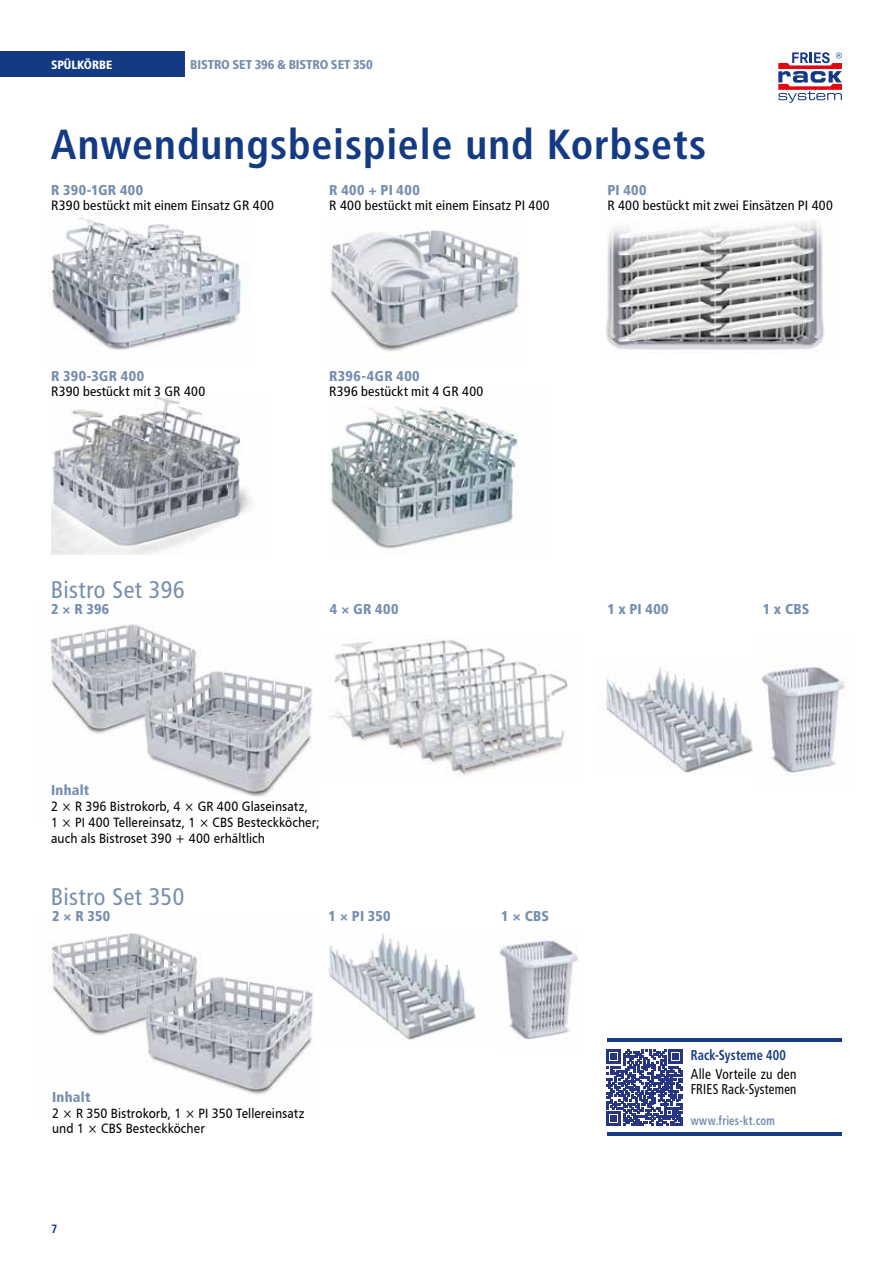
<style>
.page{position:relative;width:893px;height:1263px;background:#fff}
.page>*{position:absolute;margin:0;border:0;box-sizing:border-box;transform-origin:0 0}
.t1{font:700 condensed 42px "Frutiger LT Pro";letter-spacing:.02em;color:#143a84}
.t2{font:condensed 24px "Frutiger LT Pro";letter-spacing:.02em;color:#778eae}
.t3{font:900 condensed 14.25px "Frutiger LT Pro";letter-spacing:.02em;color:#778eae}
.t4{font:condensed 14.25px/15px "Frutiger LT Pro";letter-spacing:.02em;color:#000;scale:.93 1}
.t5{font:700 condensed 14.25px "Frutiger LT Pro";letter-spacing:.015em;color:#143a84;scale:.87 1}
.t6{font:13.5px/15.8px "Frutiger 55 Roman";letter-spacing:.01em;color:#000;scale:.9 1}
.t7{font:condensed 13.5px "Frutiger LT Pro";letter-spacing:.01em;color:#000;scale:1.05 1}
.t8{font:900 condensed 12.75px "Frutiger LT Pro";letter-spacing:-.01em;color:#778eae}
.t9{font:700 condensed 12.75px "Frutiger LT Pro";letter-spacing:.02em;color:#778eae;scale:.85 1}
.t10{font:900 condensed 12px "Frutiger LT Pro";letter-spacing:-.01em;color:#fff}
.t11{font:700 condensed 12px "Frutiger LT Pro";color:#143a84}
</style>
<div class="page">
<svg style="left:778px;top:52px;width:64px;height:51px"></svg>
<img style="left:606px;top:221px;width:218px;height:129px">
<img style="left:50px;top:217px;width:192px;height:133px">
<img style="left:330px;top:230px;width:190px;height:122px">
<div style="left:0;top:51px;width:184px;height:26px;background:#143a84"></div>
<img style="left:605px;top:666px;width:148px;height:107px">
<img style="left:328px;top:933px;width:148px;height:107px">
<img style="left:499px;top:938px;width:79px;height:101px">
<img style="left:50px;top:624px;width:262px;height:173px">
<img style="left:50px;top:933px;width:263px;height:162px">
<img style="left:330px;top:640px;width:238px;height:136px">
<hr style="left:607px;top:1132px;width:235px;height:3px;background:#143a84">
<hr style="left:607px;top:1038px;width:235px;height:3px;background:#143a84">
<img style="left:761px;top:665px;width:85px;height:112px">
<img style="left:52px;top:396px;width:200px;height:159px">
<svg style="left:607px;top:1049px;width:76px;height:77px"></svg>
<img style="left:330px;top:406px;width:188px;height:143px">
<p class="t10" style="left:51px;top:57px;width:63px">SPÜLKÖRBE</p>
<p class="t8" style="left:190px;top:57px;width:184px">BISTRO SET 396 &amp; BISTRO SET 350</p>
<h1 class="t1" style="left:51px;top:120px;width:657px">Anwendungsbeispiele und Korbsets</h1>
<p class="t3" style="left:51px;top:181px;width:94px">R 390-1GR 400</p>
<p class="t7" style="left:51px;top:198px;width:214px">R390 bestückt mit einem Einsatz GR 400</p>
<p class="t3" style="left:329px;top:181px;width:92px">R 400 + PI 400</p>
<p class="t7" style="left:329px;top:198px;width:211px">R 400 bestückt mit einem Einsatz PI 400</p>
<p class="t3" style="left:607px;top:181px;width:41px">PI 400</p>
<p class="t7" style="left:607px;top:198px;width:216px">R 400 bestückt mit zwei Einsätzen PI 400</p>
<p class="t3" style="left:51px;top:367px;width:95px">R 390-3GR 400</p>
<p class="t7" style="left:51px;top:384px;width:148px">R390 bestückt mit 3 GR 400</p>
<p class="t3" style="left:329px;top:367px;width:92px">R396-4GR 400</p>
<p class="t7" style="left:329px;top:384px;width:148px">R396 bestückt mit 4 GR 400</p>
<h2 class="t2" style="left:51px;top:575px;width:136px">Bistro Set 396</h2>
<p class="t3" style="left:51px;top:601px;width:60px">2 × R 396</p>
<p class="t3" style="left:330px;top:601px;width:70px">4 × GR 400</p>
<p class="t3" style="left:607px;top:601px;width:63px">1 x PI 400</p>
<p class="t3" style="left:763px;top:601px;width:48px">1 x CBS</p>
<p class="t3" style="left:51px;top:782px;width:40px">Inhalt</p>
<p class="t6" style="left:51px;top:798px;width:300px">2 × R 396 Bistrokorb, 4 × GR 400 Glaseinsatz,<br>1 × PI 400 Tellereinsatz, 1 × CBS Besteckköcher; auch als Bistroset 390 + 400 erhältlich</p>
<h2 class="t2" style="left:51px;top:882px;width:135px">Bistro Set 350</h2>
<p class="t3" style="left:52px;top:907px;width:60px">2 × R 350</p>
<p class="t3" style="left:329px;top:907px;width:64px">1 × PI 350</p>
<p class="t3" style="left:501px;top:907px;width:49px">1 × CBS</p>
<p class="t3" style="left:52px;top:1088px;width:40px">Inhalt</p>
<p class="t6" style="left:52px;top:1105px;width:282px">2 × R 350 Bistrokorb, 1 × PI 350 Tellereinsatz und 1 × CBS Besteckköcher</p>
<p class="t11" style="left:51px;top:1222px;width:8px">7</p>
<p class="t5" style="left:691px;top:1046px;width:111px">Rack-Systeme 400</p>
<p class="t4" style="left:691px;top:1067px;width:115px">Alle Vorteile zu den<br>FRIES Rack-Systemen</p>
<p class="t9" style="left:691px;top:1113px;width:101px">www.fries-kt.com</p>
</div>
